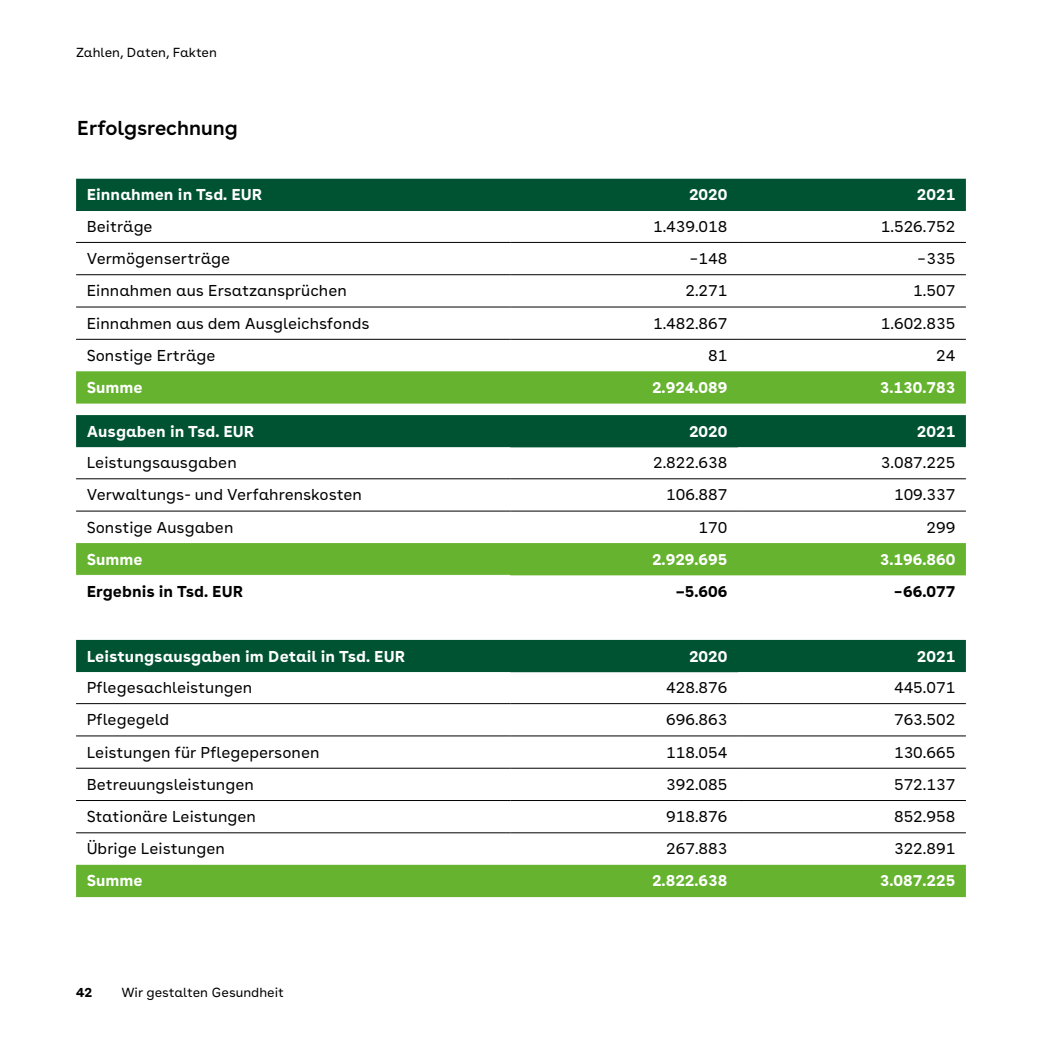
<style>
.page{position:relative;width:1042px;height:1042px;background:#fff}
.page>*{position:absolute;margin:0;border:0;box-sizing:border-box;transform-origin:0 0}
.Innen-_und_Rückseite_H3_Zwischezeile_11_{font:600 20.12px "AOK Buenos Aires";color:#000}
.Tabelle_P_-_Tabelle_Copy_9pt_135{font:15.75px "AOK Buenos Aires Text";color:#000}
.Tabelle_P_-_Tabelle_Kopfzeile_9pt_135{font:700 15.75px "AOK Buenos Aires Text";color:#fff}
.Tabelle_P_-_Tabelle_Highlight_9pt_135{font:15.75px "AOK Buenos Aires Text";color:#000}
.Tabelle_P_-_Tabelle_Copy_9pt_135-2{font:700 15.75px "AOK Buenos Aires Text";color:#fff}
.Tabelle_P_-_Tabelle_Highlight_9pt_135-2{font:700 15.75px "AOK Buenos Aires Text";color:#fff}
.Tabelle_P_-_Tabelle_Copy_9pt_135-3{font:700 15.75px "AOK Buenos Aires Text";color:#000}
.Tabelle_P_-_Tabelle_Highlight_9pt_135-3{font:700 15.75px "AOK Buenos Aires Text";color:#000}
.t1{font:13.12px "AOK Buenos Aires Text";color:#000}
.t2{font:700 13.12px "AOK Buenos Aires Text";color:#000}
</style>
<div class="page">
<div style="left:76px;top:179px;width:890px;height:32px;background:#005332"></div>
<svg style="left:76px;top:241px;width:890px;height:98px"></svg>
<div style="left:76px;top:371px;width:890px;height:32px;background:#65b32e"></div>
<hr style="left:76px;top:242px;width:434px;height:1px;background:#000">
<hr style="left:510px;top:242px;width:228px;height:1px;background:#000">
<hr style="left:738px;top:242px;width:228px;height:1px;background:#000">
<hr style="left:76px;top:274px;width:434px;height:1px;background:#000">
<hr style="left:510px;top:274px;width:228px;height:1px;background:#000">
<hr style="left:738px;top:274px;width:228px;height:1px;background:#000">
<hr style="left:76px;top:307px;width:434px;height:1px;background:#000">
<hr style="left:510px;top:307px;width:228px;height:1px;background:#000">
<hr style="left:738px;top:307px;width:228px;height:1px;background:#000">
<hr style="left:76px;top:339px;width:434px;height:1px;background:#000">
<hr style="left:510px;top:339px;width:228px;height:1px;background:#000">
<hr style="left:738px;top:339px;width:228px;height:1px;background:#000">
<div style="left:76px;top:640px;width:890px;height:32px;background:#005332"></div>
<svg style="left:76px;top:672px;width:890px;height:193px"></svg>
<div style="left:76px;top:865px;width:890px;height:32px;background:#65b32e"></div>
<hr style="left:76px;top:703px;width:434px;height:1px;background:#000">
<hr style="left:510px;top:703px;width:228px;height:1px;background:#000">
<hr style="left:738px;top:703px;width:228px;height:1px;background:#000">
<hr style="left:76px;top:735px;width:434px;height:1px;background:#000">
<hr style="left:510px;top:735px;width:228px;height:1px;background:#000">
<hr style="left:738px;top:735px;width:228px;height:1px;background:#000">
<hr style="left:76px;top:768px;width:434px;height:1px;background:#000">
<hr style="left:510px;top:768px;width:228px;height:1px;background:#000">
<hr style="left:738px;top:768px;width:228px;height:1px;background:#000">
<hr style="left:76px;top:800px;width:434px;height:1px;background:#000">
<hr style="left:510px;top:800px;width:228px;height:1px;background:#000">
<hr style="left:738px;top:800px;width:228px;height:1px;background:#000">
<hr style="left:76px;top:832px;width:434px;height:1px;background:#000">
<hr style="left:510px;top:832px;width:228px;height:1px;background:#000">
<hr style="left:738px;top:832px;width:228px;height:1px;background:#000">
<div style="left:76px;top:415px;width:890px;height:32px;background:#005332"></div>
<svg style="left:76px;top:447px;width:890px;height:64px"></svg>
<div style="left:76px;top:543px;width:890px;height:32px;background:#65b32e"></div>
<hr style="left:76px;top:478px;width:434px;height:1px;background:#000">
<hr style="left:510px;top:478px;width:228px;height:1px;background:#000">
<hr style="left:738px;top:478px;width:228px;height:1px;background:#000">
<hr style="left:76px;top:511px;width:434px;height:1px;background:#000">
<hr style="left:510px;top:511px;width:228px;height:1px;background:#000">
<hr style="left:738px;top:511px;width:228px;height:1px;background:#000">
<p class="t1" style="left:76px;top:42px;width:142px">Zahlen, Daten, Fakten</p>
<h3 class="Innen-_und_Rückseite_H3_Zwischezeile_11_" style="left:77px;top:111px;width:162px">Erfolgsrechnung</h3>
<p class="Tabelle_P_-_Tabelle_Kopfzeile_9pt_135" style="left:87px;top:181px;width:177px">Einnahmen in Tsd. EUR</p>
<p class="Tabelle_P_-_Tabelle_Kopfzeile_9pt_135" style="left:689px;top:181px;width:40px">2020</p>
<p class="Tabelle_P_-_Tabelle_Kopfzeile_9pt_135" style="left:917px;top:181px;width:40px">2021</p>
<p class="Tabelle_P_-_Tabelle_Copy_9pt_135" style="left:87px;top:213px;width:67px">Beiträge</p>
<p class="Tabelle_P_-_Tabelle_Highlight_9pt_135" style="left:653px;top:213px;width:76px">1.439.018</p>
<p class="Tabelle_P_-_Tabelle_Copy_9pt_135" style="left:881px;top:213px;width:76px">1.526.752</p>
<p class="Tabelle_P_-_Tabelle_Copy_9pt_135" style="left:87px;top:246px;width:145px">Vermögenserträge</p>
<p class="Tabelle_P_-_Tabelle_Highlight_9pt_135" style="left:689px;top:246px;width:40px">−148</p>
<p class="Tabelle_P_-_Tabelle_Copy_9pt_135" style="left:917px;top:246px;width:40px">−335</p>
<p class="Tabelle_P_-_Tabelle_Copy_9pt_135" style="left:87px;top:278px;width:262px">Einnahmen aus Ersatzansprüchen</p>
<p class="Tabelle_P_-_Tabelle_Highlight_9pt_135" style="left:685px;top:278px;width:43px">2.271</p>
<p class="Tabelle_P_-_Tabelle_Copy_9pt_135" style="left:913px;top:278px;width:43px">1.507</p>
<p class="Tabelle_P_-_Tabelle_Copy_9pt_135" style="left:87px;top:310px;width:284px">Einnahmen aus dem Ausgleichsfonds</p>
<p class="Tabelle_P_-_Tabelle_Highlight_9pt_135" style="left:653px;top:310px;width:76px">1.482.867</p>
<p class="Tabelle_P_-_Tabelle_Copy_9pt_135" style="left:881px;top:310px;width:76px">1.602.835</p>
<p class="Tabelle_P_-_Tabelle_Copy_9pt_135" style="left:87px;top:343px;width:130px">Sonstige Erträge</p>
<p class="Tabelle_P_-_Tabelle_Highlight_9pt_135" style="left:708px;top:343px;width:21px">81</p>
<p class="Tabelle_P_-_Tabelle_Copy_9pt_135" style="left:936px;top:343px;width:21px">24</p>
<p class="Tabelle_P_-_Tabelle_Copy_9pt_135-2" style="left:87px;top:374px;width:58px">Summe</p>
<p class="Tabelle_P_-_Tabelle_Highlight_9pt_135-2" style="left:652px;top:374px;width:77px">2.924.089</p>
<p class="Tabelle_P_-_Tabelle_Copy_9pt_135-2" style="left:880px;top:374px;width:77px">3.130.783</p>
<p class="Tabelle_P_-_Tabelle_Kopfzeile_9pt_135" style="left:87px;top:418px;width:169px">Ausgaben in Tsd. EUR</p>
<p class="Tabelle_P_-_Tabelle_Kopfzeile_9pt_135" style="left:689px;top:418px;width:40px">2020</p>
<p class="Tabelle_P_-_Tabelle_Kopfzeile_9pt_135" style="left:917px;top:418px;width:40px">2021</p>
<p class="Tabelle_P_-_Tabelle_Copy_9pt_135" style="left:87px;top:450px;width:152px">Leistungsausgaben</p>
<p class="Tabelle_P_-_Tabelle_Highlight_9pt_135" style="left:653px;top:450px;width:76px">2.822.638</p>
<p class="Tabelle_P_-_Tabelle_Copy_9pt_135" style="left:881px;top:450px;width:76px">3.087.225</p>
<p class="Tabelle_P_-_Tabelle_Copy_9pt_135" style="left:87px;top:482px;width:277px">Verwaltungs- und Verfahrenskosten</p>
<p class="Tabelle_P_-_Tabelle_Highlight_9pt_135" style="left:666px;top:482px;width:63px">106.887</p>
<p class="Tabelle_P_-_Tabelle_Copy_9pt_135" style="left:894px;top:482px;width:63px">109.337</p>
<p class="Tabelle_P_-_Tabelle_Copy_9pt_135" style="left:87px;top:514px;width:148px">Sonstige Ausgaben</p>
<p class="Tabelle_P_-_Tabelle_Highlight_9pt_135" style="left:698px;top:514px;width:30px">170</p>
<p class="Tabelle_P_-_Tabelle_Copy_9pt_135" style="left:926px;top:514px;width:30px">299</p>
<p class="Tabelle_P_-_Tabelle_Copy_9pt_135-2" style="left:87px;top:546px;width:58px">Summe</p>
<p class="Tabelle_P_-_Tabelle_Highlight_9pt_135-2" style="left:652px;top:546px;width:77px">2.929.695</p>
<p class="Tabelle_P_-_Tabelle_Copy_9pt_135-2" style="left:880px;top:546px;width:77px">3.196.860</p>
<p class="Tabelle_P_-_Tabelle_Copy_9pt_135-3" style="left:87px;top:578px;width:158px">Ergebnis in Tsd. EUR</p>
<p class="Tabelle_P_-_Tabelle_Highlight_9pt_135-3" style="left:676px;top:578px;width:53px">–5.606</p>
<p class="Tabelle_P_-_Tabelle_Copy_9pt_135-3" style="left:893px;top:578px;width:63px">−66.077</p>
<p class="Tabelle_P_-_Tabelle_Kopfzeile_9pt_135" style="left:87px;top:642px;width:320px">Leistungsausgaben im Detail in Tsd. EUR</p>
<p class="Tabelle_P_-_Tabelle_Kopfzeile_9pt_135" style="left:689px;top:642px;width:40px">2020</p>
<p class="Tabelle_P_-_Tabelle_Kopfzeile_9pt_135" style="left:917px;top:642px;width:40px">2021</p>
<p class="Tabelle_P_-_Tabelle_Copy_9pt_135" style="left:87px;top:675px;width:167px">Pflegesachleistungen</p>
<p class="Tabelle_P_-_Tabelle_Highlight_9pt_135" style="left:666px;top:675px;width:63px">428.876</p>
<p class="Tabelle_P_-_Tabelle_Copy_9pt_135" style="left:894px;top:675px;width:63px">445.071</p>
<p class="Tabelle_P_-_Tabelle_Copy_9pt_135" style="left:87px;top:707px;width:84px">Pflegegeld</p>
<p class="Tabelle_P_-_Tabelle_Highlight_9pt_135" style="left:666px;top:707px;width:63px">696.863</p>
<p class="Tabelle_P_-_Tabelle_Copy_9pt_135" style="left:894px;top:707px;width:63px">763.502</p>
<p class="Tabelle_P_-_Tabelle_Copy_9pt_135" style="left:87px;top:739px;width:234px">Leistungen für Pflegepersonen</p>
<p class="Tabelle_P_-_Tabelle_Highlight_9pt_135" style="left:666px;top:739px;width:63px">118.054</p>
<p class="Tabelle_P_-_Tabelle_Copy_9pt_135" style="left:894px;top:739px;width:63px">130.665</p>
<p class="Tabelle_P_-_Tabelle_Copy_9pt_135" style="left:87px;top:771px;width:169px">Betreuungsleistungen</p>
<p class="Tabelle_P_-_Tabelle_Highlight_9pt_135" style="left:666px;top:771px;width:63px">392.085</p>
<p class="Tabelle_P_-_Tabelle_Copy_9pt_135" style="left:894px;top:771px;width:63px">572.137</p>
<p class="Tabelle_P_-_Tabelle_Copy_9pt_135" style="left:87px;top:804px;width:171px">Stationäre Leistungen</p>
<p class="Tabelle_P_-_Tabelle_Highlight_9pt_135" style="left:666px;top:804px;width:63px">918.876</p>
<p class="Tabelle_P_-_Tabelle_Copy_9pt_135" style="left:894px;top:804px;width:63px">852.958</p>
<p class="Tabelle_P_-_Tabelle_Copy_9pt_135" style="left:87px;top:836px;width:140px">Übrige Leistungen</p>
<p class="Tabelle_P_-_Tabelle_Highlight_9pt_135" style="left:666px;top:836px;width:63px">267.883</p>
<p class="Tabelle_P_-_Tabelle_Copy_9pt_135" style="left:894px;top:836px;width:63px">322.891</p>
<p class="Tabelle_P_-_Tabelle_Copy_9pt_135-2" style="left:87px;top:867px;width:58px">Summe</p>
<p class="Tabelle_P_-_Tabelle_Highlight_9pt_135-2" style="left:652px;top:867px;width:77px">2.822.638</p>
<p class="Tabelle_P_-_Tabelle_Copy_9pt_135-2" style="left:880px;top:867px;width:77px">3.087.225</p>
<p class="t2" style="left:76px;top:981px;width:18px">42</p>
<p class="t1" style="left:121px;top:982px;width:164px">Wir gestalten Gesundheit</p>
</div>
